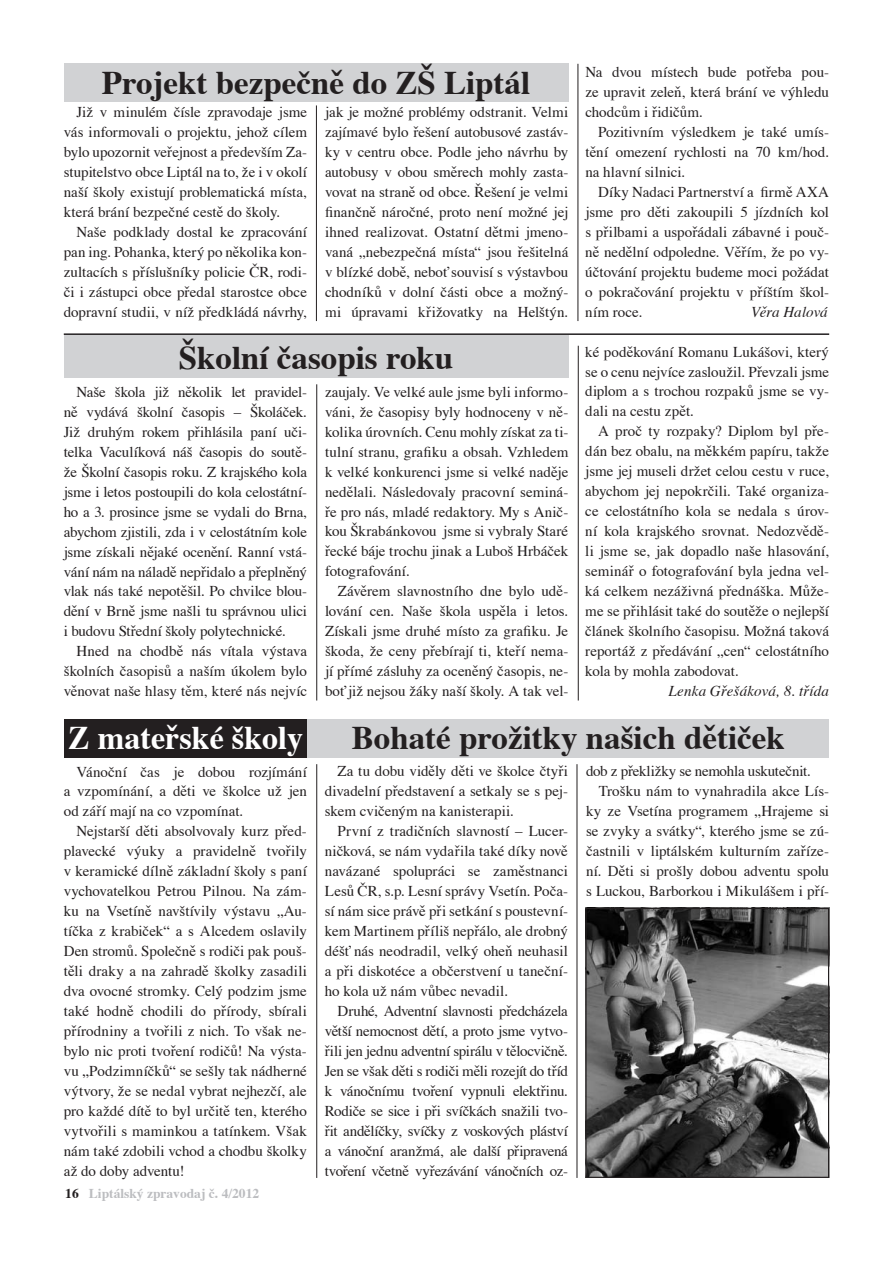
<style>
.page{position:relative;width:893px;height:1263px;background:#fff}
.page>*{position:absolute;margin:0;border:0;box-sizing:border-box;transform-origin:0 0}
.t1{font:700 33px "Times";color:#231f20}
.t2{font:700 33px "Times";color:#fff}
.t3{font:15px/20px "Times";color:#231f20;text-align:justify}
.t4{font:italic 15px "Times";letter-spacing:.005em;color:#231f20}
.t5{font:700 13.5px "Times";color:#bcbdc0}
.s1{color:#231f20}
</style>
<div class="page">
<div style="left:64px;top:719px;width:244px;height:39px;background:#231f20"></div>
<div style="left:308px;top:719px;width:521px;height:39px;background:#d1d2d4"></div>
<div style="left:64px;top:64px;width:504px;height:38px;background:#d1d2d4"></div>
<div style="left:64px;top:335px;width:504px;height:43px;background:#d1d2d4"></div>
<hr style="left:64px;top:333px;width:765px;height:2px;background:#231f20">
<img style="left:587px;top:910px;width:240px;height:266px">
<div style="left:585px;top:908px;width:244px;height:270px;border:1px solid #231f20"></div>
<hr style="left:316px;top:764px;width:1px;height:414px;background:#231f20">
<hr style="left:577px;top:764px;width:1px;height:414px;background:#231f20">
<hr style="left:316px;top:384px;width:1px;height:316px;background:#231f20">
<hr style="left:578px;top:346px;width:1px;height:354px;background:#231f20">
<hr style="left:316px;top:105px;width:1px;height:216px;background:#231f20">
<hr style="left:578px;top:64px;width:1px;height:257px;background:#231f20">
<h1 class="t1" style="left:102px;top:60px;width:430px">Projekt bezpečně do zš Liptál</h1>
<p class="t3" style="left:64px;top:103px;width:245px;text-indent:13px">Již v minulém čísle zpravodaje jsme vás informovali o projektu, jehož cílem bylo upozornit veřejnost a především Za&shy;stupitelstvo obce Liptál na to, že i v okolí naší školy existují problematická místa, která brání bezpečné cestě do školy.</p>
<p class="t3" style="left:64px;top:223px;width:245px;text-indent:13px">Naše podklady dostal ke zpracování pan ing. Pohanka, který po několika kon&shy;zultacích s příslušníky policie ČR, rodi&shy;či i zástupci obce předal starostce obce dopravní studii, v níž předkládá návrhy,</p>
<p class="t3" style="left:325px;top:103px;width:245px">jak je možné problémy odstranit. Velmi zajímavé bylo řešení autobusové zastáv&shy;ky v centru obce. Podle jeho návrhu by autobusy v obou směrech mohly zasta&shy;vovat na straně od obce. Řešení je velmi finančně náročné, proto není možné jej ihned realizovat. Ostatní dětmi jmeno&shy;vaná „nebezpečná místa“ jsou řešitelná v blízké době, neboť souvisí s výstavbou chodníků v dolní části obce a možný&shy;mi úpravami křižovatky na Helštýn.</p>
<h1 class="t1" style="left:179px;top:336px;width:276px">Školní časopis roku</h1>
<p class="t3" style="left:64px;top:382px;width:245px;text-indent:13px">Naše škola již několik let pravidel&shy;ně vydává školní časopis – Školáček.<br>Již druhým rokem přihlásila paní uči&shy;telka Vaculíková náš časopis do soutě&shy;že Školní časopis roku. Z krajského kola jsme i letos postoupili do kola celostátní&shy;ho a 3. prosince jsme se vydali do Brna, abychom zjistili, zda i v celostátním kole jsme získali nějaké ocenění. Ranní vstá&shy;vání nám na náladě nepřidalo a přeplněný vlak nás také nepotěšil. Po chvilce blou&shy;dění v Brně jsme našli tu správnou ulici i budovu Střední školy polytechnické.</p>
<p class="t3" style="left:64px;top:642px;width:245px;text-indent:13px">Hned na chodbě nás vítala výstava školních časopisů a naším úkolem bylo věnovat naše hlasy těm, které nás nejvíc</p>
<p class="t3" style="left:325px;top:382px;width:245px">zaujaly. Ve velké aule jsme byli informo&shy;váni, že časopisy byly hodnoceny v ně&shy;kolika úrovních. Cenu mohly získat za ti&shy;tulní stranu, grafiku a obsah. Vzhledem k velké konkurenci jsme si velké naděje nedělali. Následovaly pracovní seminá&shy;ře pro nás, mladé redaktory. My s Anič&shy;kou Škrabánkovou jsme si vybraly Staré řecké báje trochu jinak a Luboš Hrbáček fotografování.</p>
<p class="t3" style="left:325px;top:582px;width:245px;text-indent:13px">Závěrem slavnostního dne bylo udě&shy;lování cen. Naše škola uspěla i letos.<br>Získali jsme druhé místo za grafiku. Je škoda, že ceny přebírají ti, kteří nema&shy;jí přímé zásluhy za oceněný časopis, ne&shy;boť již nejsou žáky naší školy. A tak vel-</p>
<p class="t3" style="left:585px;top:63px;width:245px">Na dvou místech bude potřeba pou&shy;ze upravit zeleň, která brání ve výhledu chodcům i řidičům.</p>
<p class="t3" style="left:585px;top:123px;width:245px;text-indent:13px">Pozitivním výsledkem je také umís&shy;tění omezení rychlosti na 70 km/hod. na hlavní silnici.</p>
<p class="t3" style="left:585px;top:182px;width:245px;text-indent:13px">Díky Nadaci Partnerství a firmě AXA jsme pro děti zakoupili 5 jízdních kol s přilbami a uspořádali zábavné i pouč&shy;ně nedělní odpoledne. Věřím, že po vy&shy;účtování projektu budeme moci požádat o pokračování projektu v příštím škol&shy;ním roce.</p>
<p class="t4" style="left:751px;top:302px;width:78px">Věra Halová</p>
<p class="t3" style="left:585px;top:342px;width:245px">ké poděkování Romanu Lukášovi, který se o cenu nejvíce zasloužil. Převzali jsme diplom a s trochou rozpaků jsme se vy&shy;dali na cestu zpět.</p>
<p class="t3" style="left:585px;top:422px;width:245px;text-indent:13px">A proč ty rozpaky? Diplom byl pře&shy;dán bez obalu, na měkkém papíru, takže jsme jej museli držet celou cestu v ruce, abychom jej nepokrčili. Také organiza&shy;ce celostátního kola se nedala s úrov&shy;ní kola krajského srovnat. Nedozvědě&shy;li jsme se, jak dopadlo naše hlasování, seminář o fotografování byla jedna vel&shy;ká celkem nezáživná přednáška. Může&shy;me se přihlásit také do soutěže o nejlepší článek školního časopisu. Možná taková reportáž z předávání „cen“ celostátního kola by mohla zabodovat.</p>
<p class="t4" style="left:668px;top:682px;width:162px">Lenka Gřešáková, 8. třída</p>
<h1 class="t2" style="left:68px;top:716px;width:236px">Z mateřské školy</h1>
<h1 class="t1" style="left:352px;top:716px;width:434px">Bohaté prožitky našich dětiček</h1>
<p class="t3" style="left:64px;top:762px;width:245px;text-indent:13px">Vánoční čas je dobou rozjímání a vzpomínání, a děti ve školce už jen od září mají na co vzpomínat.</p>
<p class="t3" style="left:64px;top:822px;width:245px;text-indent:13px">Nejstarší děti absolvovaly kurz před&shy;plavecké výuky a pravidelně tvořily v keramické dílně základní školy s paní vychovatelkou Petrou Pilnou. Na zám&shy;ku na Vsetíně navštívily výstavu „Au&shy;tíčka z krabiček“ a s Alcedem oslavily Den stromů. Společně s rodiči pak pouš&shy;těli draky a na zahradě školky zasadili dva ovocné stromky. Celý podzim jsme také hodně chodili do přírody, sbírali přírodniny a tvořili z nich. To však ne&shy;bylo nic proti tvoření rodičů! Na výsta&shy;vu „Podzimníčků“ se sešly tak nádherné výtvory, že se nedal vybrat nejhezčí, ale pro každé dítě to byl určitě ten, kterého vytvořili s maminkou a tatínkem. Však nám také zdobili vchod a chodbu školky až do doby adventu!</p>
<p class="t5" style="left:65px;top:1184px;width:195px"><span class="s1">16</span> Liptálský zpravodaj č. 4/2012</p>
<p class="t3" style="left:325px;top:762px;width:245px;text-indent:13px">Za tu dobu viděly děti ve školce čtyři divadelní představení a setkaly se s pej&shy;skem cvičeným na kanisterapii.</p>
<p class="t3" style="left:325px;top:822px;width:245px;text-indent:13px">První z tradičních slavností – Lucer&shy;ničková, se nám vydařila také díky nově navázané spolupráci se zaměstnanci Lesů ČR, s.p. Lesní správy Vsetín. Poča&shy;sí nám sice právě při setkání s poustevní&shy;kem Martinem příliš nepřálo, ale drobný déšť nás neodradil, velký oheň neuhasil a při diskotéce a občerstvení u taneční&shy;ho kola už nám vůbec nevadil.</p>
<p class="t3" style="left:325px;top:1002px;width:245px;text-indent:13px">Druhé, Adventní slavnosti předcházela větší nemocnost dětí, a proto jsme vytvo&shy;řili jen jednu adventní spirálu v tělocvičně.<br>Jen se však děti s rodiči měli rozejít do tříd k vánočnímu tvoření vypnuli elektřinu.<br>Rodiče se sice i při svíčkách snažili tvo&shy;řit andělíčky, svíčky z voskových pláství a vánoční aranžmá, ale další připravená tvoření včetně vyřezávání vánočních oz-</p>
<p class="t3" style="left:586px;top:762px;width:226px">dob z překližky se nemohla uskutečnit.</p>
<p class="t3" style="left:599px;top:782px;width:232px">Trošku nám to vynahradila akce Lís-</p>
<p class="t3" style="left:586px;top:802px;width:245px">ky ze Vsetína programem „Hrajeme si</p>
<p class="t3" style="left:586px;top:822px;width:245px">se zvyky a svátky“, kterého jsme se zú-</p>
<p class="t3" style="left:586px;top:842px;width:245px">častnili v liptálském kulturním zaříze-</p>
<p class="t3" style="left:586px;top:862px;width:245px">ní. Děti si prošly dobou adventu spolu</p>
<p class="t3" style="left:586px;top:882px;width:245px">s Luckou, Barborkou i Mikulášem i pří-</p>
</div>
